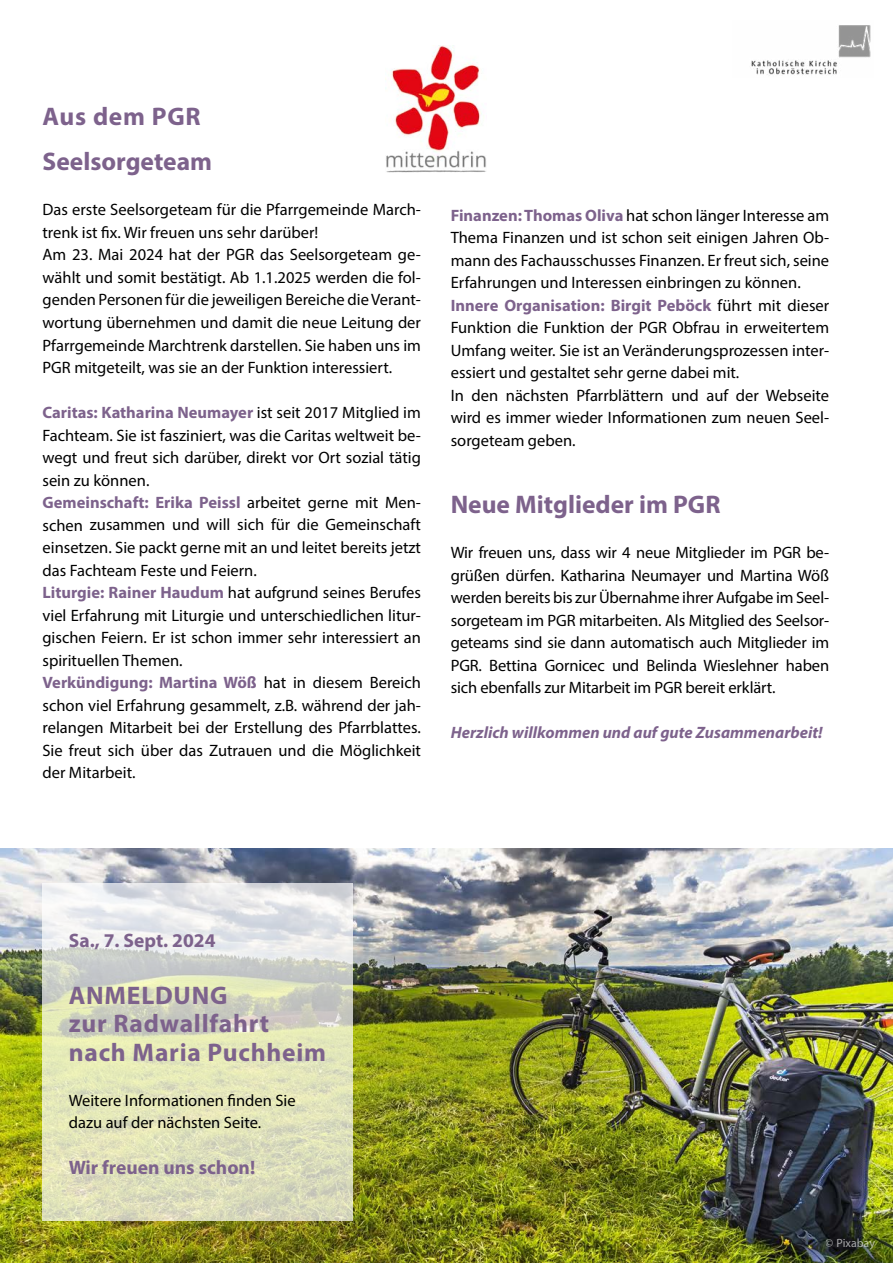
<style>
.page{position:relative;width:893px;height:1263px;background:#fff}
.page>*{position:absolute;margin:0;border:0;box-sizing:border-box;transform-origin:0 0}
.Subline_H2{font:700 25.5px/28.5px "Myriad Pro";letter-spacing:.03em;color:#7d628c}
.Subline_H2-2{font:700 25.5px "Myriad Pro";color:#7d628c}
.Headline_H1{font:700 25.5px "Myriad Pro";letter-spacing:.03em;color:#7d628c}
.t1{font:700 19.5px "Myriad Pro";color:#7d628c}
.Fließtext{font:16.5px/22.5px "Myriad Pro";color:#000;text-align:justify}
.Fließtext-2{font:italic 700 16.5px "Myriad Pro";color:#7d628c}
.t2{font:12px "Myriad Pro";color:#fff}
.s1{font-weight:700;color:#7d628c}
</style>
<div class="page">
<img style="left:751px;top:25px;width:120px;height:50px">
<img style="left:0;top:848px;width:893px;height:415px">
<svg style="left:43px;top:883px;width:310px;height:337px;background:#dee0c6"></svg>
<img style="left:385px;top:46px;width:101px;height:127px">
<h1 class="Headline_H1" style="left:43px;top:100px;width:160px">Aus dem PGR</h1>
<h2 class="Subline_H2-2" style="left:43px;top:145px;width:171px">Seelsorgeteam</h2>
<p class="Fließtext" style="left:43px;top:198px;width:380px">Das erste Seelsorgeteam für die Pfarrgemeinde March&shy;trenk ist fix. Wir freuen uns sehr darüber!</p>
<p class="Fließtext" style="left:43px;top:243px;width:380px">Am 23. Mai 2024 hat der PGR das Seelsorgeteam ge&shy;wählt und somit bestätigt. Ab 1.1.2025 werden die fol&shy;genden Personen für die jeweiligen Bereiche die Verant&shy;wortung übernehmen und damit die neue Leitung der Pfarrgemeinde Marchtrenk darstellen. Sie haben uns im PGR mitgeteilt, was sie an der Funktion interessiert.</p>
<p class="Fließtext" style="left:43px;top:401px;width:380px"><span class="s1">Caritas: Katharina Neumayer</span> ist seit 2017 Mitglied im Fachteam. Sie ist fasziniert, was die Caritas weltweit be&shy;wegt und freut sich darüber, direkt vor Ort sozial tätig sein zu können.</p>
<p class="Fließtext" style="left:43px;top:491px;width:380px"><span class="s1">Gemeinschaft: Erika Peissl</span> arbeitet gerne mit Men&shy;schen zusammen und will sich für die Gemeinschaft einsetzen. Sie packt gerne mit an und leitet bereits jetzt das Fachteam Feste und Feiern.</p>
<p class="Fließtext" style="left:43px;top:581px;width:380px"><span class="s1">Liturgie: Rainer Haudum</span> hat aufgrund seines Berufes viel Erfahrung mit Liturgie und unterschiedlichen litur&shy;gischen Feiern. Er ist schon immer sehr interessiert an spirituellen Themen.</p>
<p class="Fließtext" style="left:43px;top:671px;width:380px"><span class="s1">Verkündigung: Martina Wöß</span> hat in diesem Bereich schon viel Erfahrung gesammelt, z.B. während der jah&shy;relangen Mitarbeit bei der Erstellung des Pfarrblattes.<br>Sie freut sich über das Zutrauen und die Möglichkeit der Mitarbeit.</p>
<p class="Fließtext" style="left:451px;top:204px;width:380px"><span class="s1">Finanzen: Thomas Oliva</span> hat schon länger Interesse am Thema Finanzen und ist schon seit einigen Jahren Ob&shy;mann des Fachausschusses Finanzen. Er freut sich, seine Erfahrungen und Interessen einbringen zu können.</p>
<p class="Fließtext" style="left:451px;top:294px;width:380px"><span class="s1">Innere Organisation: Birgit Peböck</span> führt mit dieser Funktion die Funktion der PGR Obfrau in erweitertem Umfang weiter. Sie ist an Veränderungsprozessen inter&shy;essiert und gestaltet sehr gerne dabei mit.</p>
<p class="Fließtext" style="left:451px;top:384px;width:380px">In den nächsten Pfarrblättern und auf der Webseite wird es immer wieder Informationen zum neuen Seel&shy;sorgeteam geben.</p>
<h2 class="Subline_H2-2" style="left:451px;top:488px;width:271px">Neue Mitglieder im PGR</h2>
<p class="Fließtext" style="left:451px;top:541px;width:380px">Wir freuen uns, dass wir 4 neue Mitglieder im PGR be&shy;grüßen dürfen. Katharina Neumayer und Martina Wöß werden bereits bis zur Übernahme ihrer Aufgabe im Seel&shy;sorgeteam im PGR mitarbeiten. Als Mitglied des Seelsor&shy;geteams sind sie dann automatisch auch Mitglieder im PGR. Bettina Gornicec und Belinda Wieslehner haben sich ebenfalls zur Mitarbeit im PGR bereit erklärt.</p>
<p class="Fließtext-2" style="left:451px;top:722px;width:373px">Herzlich willkommen und auf gute Zusammenarbeit!</p>
<p class="t1" style="left:69px;top:927px;width:148px">Sa., 7. Sept. 2024</p>
<h1 class="Subline_H2" style="left:69px;top:980px;width:259px">ANMELDUNG<br>zur Radwallfahrt nach Maria Puchheim</h1>
<p class="Fließtext" style="left:69px;top:1089px;width:228px">Weitere Informationen finden Sie dazu auf der nächsten Seite.</p>
<p class="t1" style="left:69px;top:1155px;width:188px">Wir freuen uns schon!</p>
<p class="t2" style="left:826px;top:1236px;width:51px">© Pixabay</p>
</div>
